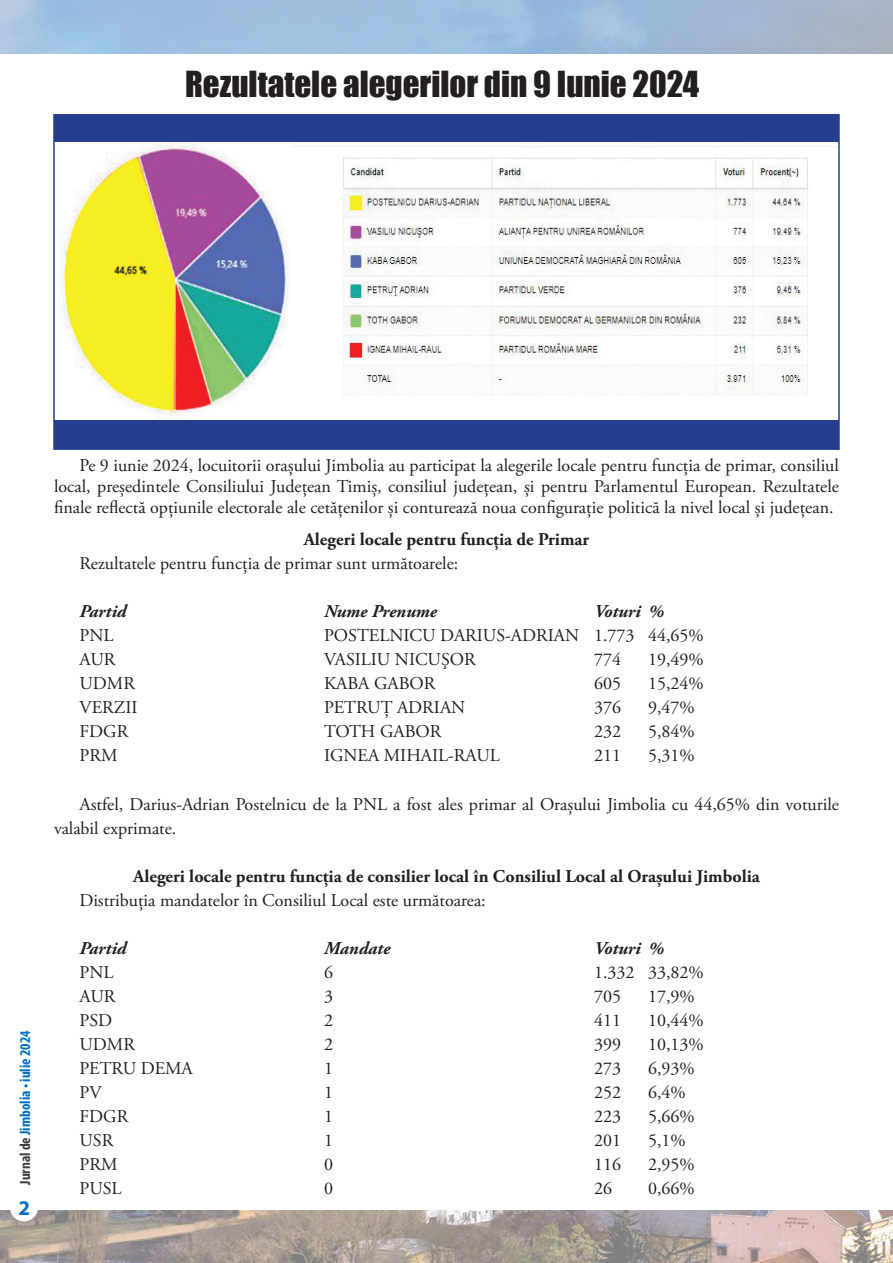
<style>
.page{position:relative;width:893px;height:1263px;background:#fff}
.page>*{position:absolute;margin:0;border:0;box-sizing:border-box;transform-origin:0 0}
.t1{font:33px "Impact";color:#231f20}
.t2{font:700 21px "Myriad Pro";color:#016ec9}
.t3{font:18px/21px "Adobe Garamond Pro";color:#231f20;text-align:justify}
.t4{font:700 18px "Adobe Garamond Pro";color:#231f20}
.t5{font:italic 700 18px "Adobe Garamond Pro";color:#231f20}
.t6{font:700 condensed 15px "Myriad Pro";color:#016ec9}
.s1{color:#3e3e3f}
</style>
<div class="page">
<img style="left:0;top:1211px;width:893px;height:52px">
<div style="left:10px;top:1194px;width:28px;height:27px;background:#fff;border-radius:50%"></div>
<div style="left:54px;top:115px;width:785px;height:334px;background:#253f8e"></div>
<img style="left:56px;top:143px;width:781px;height:277px">
<div style="left:53px;top:114px;width:787px;height:336px;border:2px solid #253f8e"></div>
<p class="t1" style="left:185px;top:58px;width:516px">Rezultatele alegerilor din 9 Iunie 2024</p>
<p class="t6" style="left:16px;top:1185px;width:156px;rotate:-90deg"><span class="s1">Jurnal de</span> Jimbolia • iulie 2024</p>
<p class="t2" style="left:19px;top:1194px;width:13px">2</p>
<p class="t3" style="left:54px;top:456px;width:786px;text-indent:26px">Pe 9 iunie 2024, locuitorii orașului Jimbolia au participat la alegerile locale pentru funcția de primar, consiliul local, președintele Consiliului Județean Timiș, consiliul județean, și pentru Parlamentul European. Rezultatele finale reflectă opțiunile electorale ale cetățenilor și conturează noua configurație politică la nivel local și județean.</p>
<p class="t4" style="left:304px;top:529px;width:287px">Alegeri locale pentru funcția de Primar</p>
<p class="t3" style="left:80px;top:554px;width:380px">Rezultatele pentru funcția de primar sunt următoarele:</p>
<p class="t5" style="left:80px;top:601px;width:48px">Partid</p>
<p class="t5" style="left:324px;top:601px;width:115px">Nume Prenume</p>
<p class="t5" style="left:594px;top:601px;width:71px">Voturi %</p>
<p class="t3" style="left:80px;top:626px;width:35px">PNL</p>
<p class="t3" style="left:324px;top:626px;width:381px">POSTELNICU DARIUS-ADRIAN 1.773 44,65%</p>
<p class="t3" style="left:80px;top:650px;width:37px">AUR</p>
<p class="t3" style="left:324px;top:650px;width:153px">VASILIU NICUŞOR</p>
<p class="t3" style="left:594px;top:650px;width:28px">774</p>
<p class="t3" style="left:648px;top:650px;width:57px">19,49%</p>
<p class="t3" style="left:80px;top:674px;width:57px">UDMR</p>
<p class="t3" style="left:324px;top:674px;width:113px">KABA GABOR</p>
<p class="t3" style="left:594px;top:674px;width:28px">605</p>
<p class="t3" style="left:648px;top:674px;width:57px">15,24%</p>
<p class="t3" style="left:80px;top:698px;width:59px">VERZII</p>
<p class="t3" style="left:324px;top:698px;width:143px">PETRUŢ ADRIAN</p>
<p class="t3" style="left:594px;top:698px;width:28px">376</p>
<p class="t3" style="left:648px;top:698px;width:48px">9,47%</p>
<p class="t3" style="left:80px;top:722px;width:50px">FDGR</p>
<p class="t3" style="left:324px;top:722px;width:119px">TOTH GABOR</p>
<p class="t3" style="left:594px;top:722px;width:28px">232</p>
<p class="t3" style="left:648px;top:722px;width:48px">5,84%</p>
<p class="t3" style="left:80px;top:746px;width:39px">PRM</p>
<p class="t3" style="left:324px;top:746px;width:177px">IGNEA MIHAIL-RAUL</p>
<p class="t3" style="left:594px;top:746px;width:28px">211</p>
<p class="t3" style="left:648px;top:746px;width:48px">5,31%</p>
<p class="t3" style="left:54px;top:792px;width:786px;line-height:24px;text-indent:26px">Astfel, Darius-Adrian Postelnicu de la PNL a fost ales primar al Orașului Jimbolia cu 44,65% din voturile valabil exprimate.</p>
<p class="t4" style="left:133px;top:865px;width:628px">Alegeri locale pentru funcția de consilier local în Consiliul Local al Orașului Jimbolia</p>
<p class="t3" style="left:80px;top:890px;width:408px">Distribuția mandatelor în Consiliul Local este următoarea:</p>
<p class="t5" style="left:80px;top:937px;width:48px">Partid</p>
<p class="t5" style="left:324px;top:937px;width:68px">Mandate</p>
<p class="t5" style="left:594px;top:937px;width:71px">Voturi %</p>
<p class="t3" style="left:80px;top:962px;width:35px">PNL</p>
<p class="t3" style="left:324px;top:962px;width:10px">6</p>
<p class="t3" style="left:594px;top:962px;width:111px">1.332 33,82%</p>
<p class="t3" style="left:80px;top:986px;width:37px">AUR</p>
<p class="t3" style="left:324px;top:986px;width:10px">3</p>
<p class="t3" style="left:594px;top:986px;width:28px">705</p>
<p class="t3" style="left:648px;top:986px;width:48px">17,9%</p>
<p class="t3" style="left:80px;top:1010px;width:34px">PSD</p>
<p class="t3" style="left:324px;top:1010px;width:10px">2</p>
<p class="t3" style="left:594px;top:1010px;width:28px">411</p>
<p class="t3" style="left:648px;top:1010px;width:57px">10,44%</p>
<p class="t3" style="left:80px;top:1034px;width:57px">UDMR</p>
<p class="t3" style="left:324px;top:1034px;width:10px">2</p>
<p class="t3" style="left:594px;top:1034px;width:28px">399</p>
<p class="t3" style="left:648px;top:1034px;width:57px">10,13%</p>
<p class="t3" style="left:80px;top:1058px;width:115px">PETRU DEMA</p>
<p class="t3" style="left:324px;top:1058px;width:10px">1</p>
<p class="t3" style="left:594px;top:1058px;width:28px">273</p>
<p class="t3" style="left:648px;top:1058px;width:48px">6,93%</p>
<p class="t3" style="left:80px;top:1082px;width:24px">PV</p>
<p class="t3" style="left:324px;top:1082px;width:10px">1</p>
<p class="t3" style="left:594px;top:1082px;width:28px">252</p>
<p class="t3" style="left:648px;top:1082px;width:39px">6,4%</p>
<p class="t3" style="left:80px;top:1106px;width:50px">FDGR</p>
<p class="t3" style="left:324px;top:1106px;width:10px">1</p>
<p class="t3" style="left:594px;top:1106px;width:28px">223</p>
<p class="t3" style="left:648px;top:1106px;width:48px">5,66%</p>
<p class="t3" style="left:80px;top:1130px;width:35px">USR</p>
<p class="t3" style="left:324px;top:1130px;width:10px">1</p>
<p class="t3" style="left:594px;top:1130px;width:28px">201</p>
<p class="t3" style="left:648px;top:1130px;width:39px">5,1%</p>
<p class="t3" style="left:80px;top:1154px;width:39px">PRM</p>
<p class="t3" style="left:324px;top:1154px;width:10px">0</p>
<p class="t3" style="left:594px;top:1154px;width:28px">116</p>
<p class="t3" style="left:648px;top:1154px;width:48px">2,95%</p>
<p class="t3" style="left:80px;top:1178px;width:44px">PUSL</p>
<p class="t3" style="left:324px;top:1178px;width:10px">0</p>
<p class="t3" style="left:594px;top:1178px;width:19px">26</p>
<p class="t3" style="left:648px;top:1178px;width:48px">0,66%</p>
</div>
